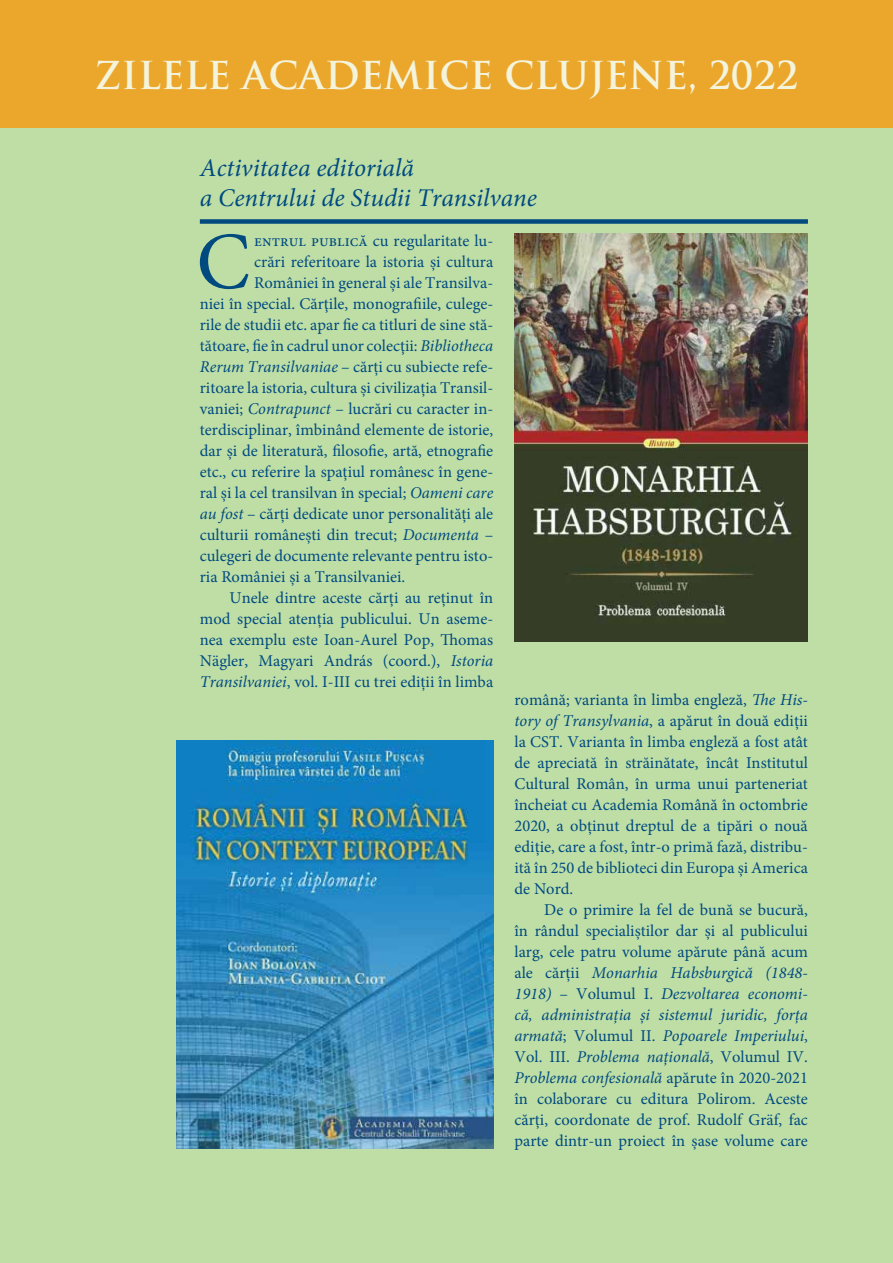
<style>
.page{position:relative;width:893px;height:1263px;background:#bedea5}
.page>*{position:absolute;margin:0;border:0;box-sizing:border-box;transform-origin:0 0}
.t1{font:81.15px "Minion Pro";color:#004a80}
.t2{font:700 37.5px "Trajan Pro";color:#f4f4dc}
.t3{font:italic 25.5px/30.6px "Minion Pro";color:#004a80}
.t4{font:16.5px/21px "Minion Pro";color:#004a80;text-align:justify}
.s1{font-style:italic}
</style>
<div class="page">
<div style="left:0;top:0;width:893px;height:128px;background:#eba72c"></div>
<div style="left:200px;top:219px;width:608px;height:5px;background:#004a80"></div>
<img style="left:514px;top:234px;width:294px;height:407px">
<img style="left:176px;top:741px;width:317px;height:407px">
<h2 class="t2" style="left:95px;top:53px;width:705px">ZILELE ACADEMICE CLUJENE, 2022</h2>
<h3 class="t3" style="left:200px;top:152px;width:339px">Activitatea editorială<br>a Centrului de Studii Transilvane</h3>
<h1 class="t1" style="left:196px;top:208px;width:55px">C</h1>
<p class="t4" style="left:254px;top:230px;width:240px">entrul publică cu regularitate lu-</p>
<p class="t4" style="left:254px;top:251px;width:240px">crări referitoare la istoria și cultura</p>
<p class="t4" style="left:254px;top:272px;width:240px">României în general și ale Transilva-</p>
<p class="t4" style="left:200px;top:293px;width:295px">niei în special. Cărţile, monografiile, culege-</p>
<p class="t4" style="left:200px;top:314px;width:295px">rile de studii etc. apar fie ca titluri de sine stă-</p>
<p class="t4" style="left:200px;top:335px;width:295px">tătoare, fie în cadrul unor colecţii: <span class="s1">Bibliotheca</span></p>
<p class="t4" style="left:200px;top:356px;width:295px"><span class="s1">Rerum Transilvaniae</span> – cărți cu subiecte refe-</p>
<p class="t4" style="left:200px;top:377px;width:295px">ritoare la istoria, cultura și civilizația Transil-</p>
<p class="t4" style="left:200px;top:398px;width:295px">vaniei; <span class="s1">Contrapunct</span> – lucrări cu caracter in-</p>
<p class="t4" style="left:200px;top:419px;width:295px">terdisciplinar, îmbinând elemente de istorie,</p>
<p class="t4" style="left:200px;top:440px;width:295px">dar și de literatură, filosofie, artă, etnografie</p>
<p class="t4" style="left:200px;top:461px;width:295px">etc., cu referire la spațiul românesc în gene-</p>
<p class="t4" style="left:200px;top:482px;width:295px">ral și la cel transilvan în special; <span class="s1">Oameni care</span></p>
<p class="t4" style="left:200px;top:503px;width:295px"><span class="s1">au fost</span> – cărți dedicate unor personalități ale</p>
<p class="t4" style="left:200px;top:524px;width:295px">culturii românești din trecut; <span class="s1">Documenta</span> –</p>
<p class="t4" style="left:200px;top:545px;width:295px">culegeri de documente relevante pentru isto-</p>
<p class="t4" style="left:200px;top:566px;width:207px">ria României și a Transilvaniei.</p>
<p class="t4" style="left:230px;top:587px;width:265px">Unele dintre aceste cărți au reținut în</p>
<p class="t4" style="left:200px;top:608px;width:295px">mod special atenția publicului. Un aseme-</p>
<p class="t4" style="left:200px;top:629px;width:295px">nea exemplu este Ioan-Aurel Pop, Thomas</p>
<p class="t4" style="left:200px;top:650px;width:295px">Nägler, Magyari András (coord.), <span class="s1">Istoria</span></p>
<p class="t4" style="left:200px;top:671px;width:295px"><span class="s1">Transilvaniei</span>, vol. I-III cu trei ediții în limba</p>
<p class="t4" style="left:514px;top:689px;width:295px">română; varianta în limba engleză, <span class="s1">The His&shy;tory of Transylvania</span>, a apărut în două ediții la CST. Varianta în limba engleză a fost atât de apreciată în străinătate, încât Institutul Cultural Român, în urma unui parteneriat încheiat cu Academia Română în octombrie 2020, a obținut dreptul de a tipări o nouă ediție, care a fost, într-o primă fază, distribu&shy;ită în 250 de biblioteci din Europa și America de Nord.</p>
<p class="t4" style="left:514px;top:900px;width:295px;text-indent:30px">De o primire la fel de bună se bucură, în rândul specialiștilor dar și al publicului larg, cele patru volume apărute până acum ale cărții <span class="s1">Monarhia Habsburgică (1848- 1918)</span> – Volumul I. <span class="s1">Dezvoltarea economi&shy;că, administrația și sistemul juridic, forța armată</span>; Volumul II. <span class="s1">Popoarele Imperiului</span>, Vol. III. <span class="s1">Problema națională</span>, Volumul IV.<br><span class="s1">Problema confesională</span> apărute în 2020-2021 în colaborare cu editura Polirom. Aceste cărți, coordonate de prof. Rudolf Gräf, fac parte dintr-un proiect în șase volume care</p>
</div>
